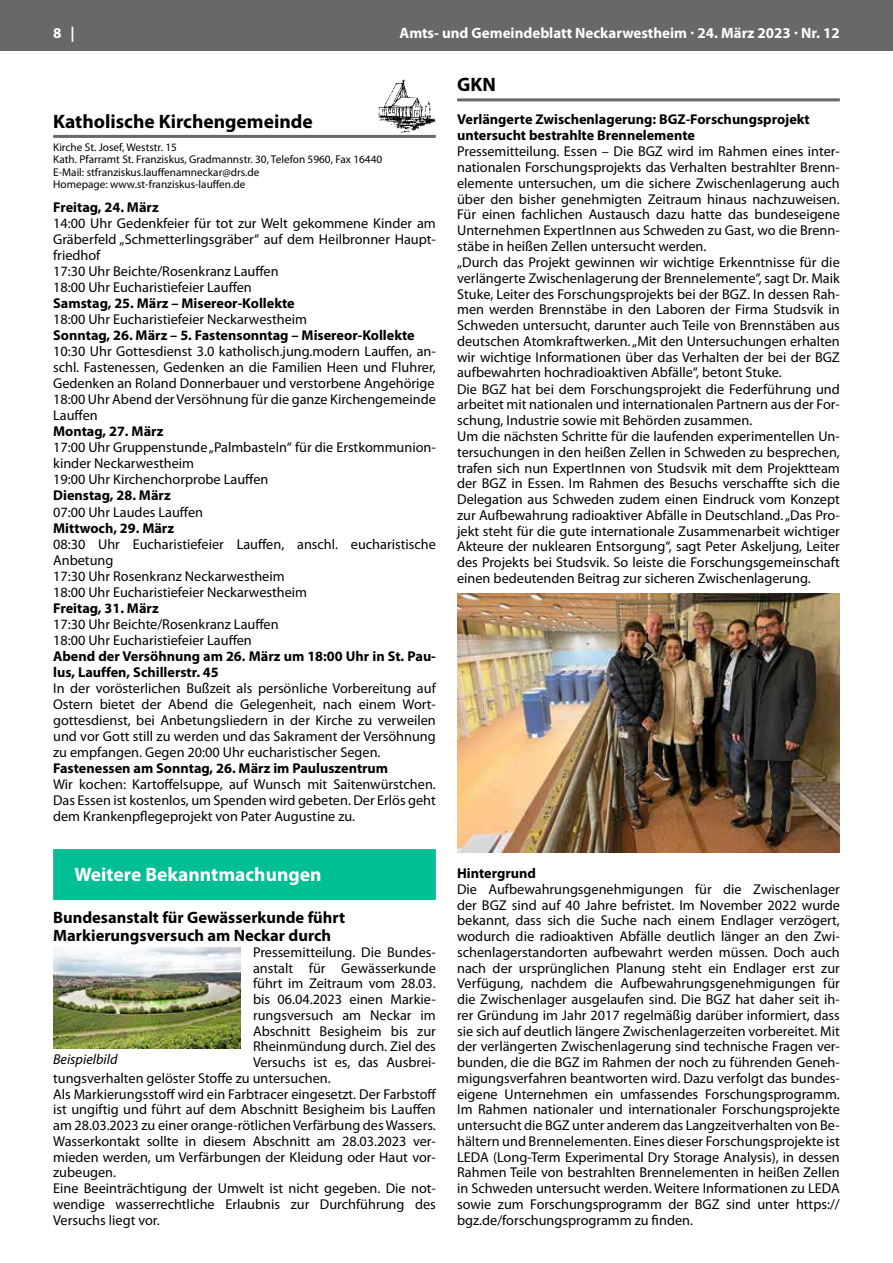
<style>
.page{position:relative;width:893px;height:1263px;background:#fff}
.page>*{position:absolute;margin:0;border:0;box-sizing:border-box;transform-origin:0 0}
.t1{font:700 19.5px "Myriad Pro";color:#000}
.t2{font:700 19.5px "Myriad Pro";color:#fff}
.t3{font:700 16.5px/18px "Myriad Pro";color:#000}
.t4{font:700 15px "Myriad Pro";color:#fff}
.t5{font:14.25px/15.8px "Myriad Pro";color:#000}
.t6{font:700 14.25px/15.8px "Myriad Pro";color:#000}
.t7{font:italic 14.25px "Myriad Pro";color:#000}
.t8{font:11.25px/12.5px "Myriad Pro";color:#000}
</style>
<div class="page">
<div style="left:0;top:0;width:893px;height:51px;background:#686867"></div>
<hr style="left:457px;top:98px;width:383px;height:3px;background:#686867">
<img style="left:457px;top:593px;width:383px;height:260px">
<div style="left:53px;top:849px;width:383px;height:51px;background:#00bf93"></div>
<hr style="left:53px;top:135px;width:383px;height:3px;background:#686867">
<img style="left:378px;top:79px;width:58px;height:54px">
<img style="left:53px;top:948px;width:187px;height:100px">
<p class="t4" style="left:53px;top:23px;width:23px">8 |</p>
<p class="t4" style="left:400px;top:23px;width:442px">Amts- und Gemeindeblatt Neckarwestheim · 24. März 2023 · Nr. 12</p>
<h1 class="t1" style="left:457px;top:72px;width:40px">GKN</h1>
<p class="t6" style="left:457px;top:111px;width:354px">Verlängerte Zwischenlagerung: BGZ-Forschungsprojekt untersucht bestrahlte Brennelemente</p>
<p class="t5" style="left:457px;top:143px;width:384px">Pressemitteilung. Essen – Die BGZ wird im Rahmen eines inter&shy;nationalen Forschungsprojekts das Verhalten bestrahlter Brenn&shy;elemente untersuchen, um die sichere Zwischenlagerung auch über den bisher genehmigten Zeitraum hinaus nachzuweisen.<br>Für einen fachlichen Austausch dazu hatte das bundeseigene Unternehmen ExpertInnen aus Schweden zu Gast, wo die Brenn&shy;stäbe in heißen Zellen untersucht werden.<br>„Durch das Projekt gewinnen wir wichtige Erkenntnisse für die verlängerte Zwischenlagerung der Brennelemente“, sagt Dr. Maik Stuke, Leiter des Forschungsprojekts bei der BGZ. In dessen Rah&shy;men werden Brennstäbe in den Laboren der Firma Studsvik in Schweden untersucht, darunter auch Teile von Brennstäben aus deutschen Atomkraftwerken. „Mit den Untersuchungen erhalten wir wichtige Informationen über das Verhalten der bei der BGZ aufbewahrten hochradioaktiven Abfälle“, betont Stuke.<br>Die BGZ hat bei dem Forschungsprojekt die Federführung und arbeitet mit nationalen und internationalen Partnern aus der For&shy;schung, Industrie sowie mit Behörden zusammen.<br>Um die nächsten Schritte für die laufenden experimentellen Un&shy;tersuchungen in den heißen Zellen in Schweden zu besprechen, trafen sich nun ExpertInnen von Studsvik mit dem Projektteam der BGZ in Essen. Im Rahmen des Besuchs verschaffte sich die Delegation aus Schweden zudem einen Eindruck vom Konzept zur Aufbewahrung radioaktiver Abfälle in Deutschland. „Das Pro&shy;jekt steht für die gute internationale Zusammenarbeit wichtiger Akteure der nuklearen Entsorgung“, sagt Peter Askeljung, Leiter des Projekts bei Studsvik. So leiste die Forschungsgemeinschaft einen bedeutenden Beitrag zur sicheren Zwischenlagerung.</p>
<h1 class="t1" style="left:53px;top:108px;width:261px">Katholische Kirchengemeinde</h1>
<p class="t8" style="left:53px;top:141px;width:331px">Kirche St. Josef, Weststr. 15<br>Kath. Pfarramt St. Franziskus, Gradmannstr. 30, Telefon 5960, Fax 16440<br>E-Mail: stfranziskus.lauffenamneckar@drs.de<br>Homepage: www.st-franziskus-lauffen.de</p>
<p class="t6" style="left:53px;top:198px;width:107px">Freitag, 24. März</p>
<p class="t5" style="left:53px;top:215px;width:384px">14:00 Uhr Gedenkfeier für tot zur Welt gekommene Kinder am Gräberfeld „Schmetterlingsgräber“ auf dem Heilbronner Haupt&shy;friedhof<br>17:30 Uhr Beichte/Rosenkranz Lauffen<br>18:00 Uhr Eucharistiefeier Lauffen</p>
<p class="t6" style="left:53px;top:295px;width:243px">Samstag, 25. März – Misereor-Kollekte</p>
<p class="t5" style="left:53px;top:311px;width:255px">18:00 Uhr Eucharistiefeier Neckarwestheim</p>
<p class="t6" style="left:53px;top:327px;width:363px">Sonntag, 26. März – 5. Fastensonntag – Misereor-Kollekte</p>
<p class="t5" style="left:53px;top:343px;width:384px;text-align:justify">10:30 Uhr Gottesdienst 3.0 katholisch.jung.modern Lauffen, an&shy;schl. Fastenessen, Gedenken an die Familien Heen und Fluhrer, Gedenken an Roland Donnerbauer und verstorbene Angehörige 18:00 Uhr Abend der Versöhnung für die ganze Kirchengemeinde Lauffen</p>
<p class="t6" style="left:53px;top:423px;width:112px">Montag, 27. März</p>
<p class="t5" style="left:53px;top:439px;width:384px">17:00 Uhr Gruppenstunde „Palmbasteln“ für die Erstkommunion&shy;kinder Neckarwestheim<br>19:00 Uhr Kirchenchorprobe Lauffen</p>
<p class="t6" style="left:53px;top:487px;width:119px">Dienstag, 28. März</p>
<p class="t5" style="left:53px;top:504px;width:151px">07:00 Uhr Laudes Lauffen</p>
<p class="t6" style="left:53px;top:519px;width:123px">Mittwoch, 29. März</p>
<p class="t5" style="left:53px;top:536px;width:384px">08:30 Uhr Eucharistiefeier Lauffen, anschl. eucharistische Anbetung<br>17:30 Uhr Rosenkranz Neckarwestheim<br>18:00 Uhr Eucharistiefeier Neckarwestheim</p>
<p class="t6" style="left:53px;top:600px;width:107px">Freitag, 31. März</p>
<p class="t5" style="left:53px;top:616px;width:227px">17:30 Uhr Beichte/Rosenkranz Lauffen<br>18:00 Uhr Eucharistiefeier Lauffen</p>
<p class="t6" style="left:53px;top:648px;width:384px">Abend der Versöhnung am 26. März um 18:00 Uhr in St. Pau&shy;lus, Lauffen, Schillerstr. 45</p>
<p class="t5" style="left:53px;top:680px;width:384px;text-align:justify">In der vorösterlichen Bußzeit als persönliche Vorbereitung auf Ostern bietet der Abend die Gelegenheit, nach einem Wort&shy;gottesdienst, bei Anbetungsliedern in der Kirche zu verweilen und vor Gott still zu werden und das Sakrament der Versöhnung zu empfangen. Gegen 20:00 Uhr eucharistischer Segen.</p>
<p class="t6" style="left:53px;top:760px;width:337px">Fastenessen am Sonntag, 26. März im Pauluszentrum</p>
<p class="t5" style="left:53px;top:776px;width:384px;text-align:justify">Wir kochen: Kartoffelsuppe, auf Wunsch mit Saitenwürstchen.<br>Das Essen ist kostenlos, um Spenden wird gebeten. Der Erlös geht dem Krankenpflegeprojekt von Pater Augustine zu.</p>
<h1 class="t2" style="left:74px;top:861px;width:249px">Weitere Bekanntmachungen</h1>
<p class="t3" style="left:53px;top:908px;width:294px">Bundesanstalt für Gewässerkunde führt<br>Markierungsversuch am Neckar durch</p>
<p class="t5" style="left:253px;top:944px;width:184px">Pressemitteilung. Die Bundes-</p>
<p class="t5" style="left:253px;top:960px;width:184px">anstalt für Gewässerkunde</p>
<p class="t5" style="left:253px;top:975px;width:184px">führt im Zeitraum vom 28.03.</p>
<p class="t5" style="left:253px;top:991px;width:184px">bis 06.04.2023 einen Markie-</p>
<p class="t5" style="left:253px;top:1007px;width:184px">rungsversuch am Neckar im</p>
<p class="t5" style="left:253px;top:1023px;width:184px">Abschnitt Besigheim bis zur</p>
<p class="t5" style="left:253px;top:1038px;width:184px">Rheinmündung durch. Ziel des</p>
<p class="t5" style="left:253px;top:1054px;width:184px">Versuchs ist es, das Ausbrei-</p>
<p class="t5" style="left:53px;top:1070px;width:279px">tungsverhalten gelöster Stoffe zu untersuchen.</p>
<p class="t5" style="left:53px;top:1086px;width:385px">Als Markierungsstoff wird ein Farbtracer eingesetzt. Der Farbstoff</p>
<p class="t5" style="left:53px;top:1101px;width:384px">ist ungiftig und führt auf dem Abschnitt Besigheim bis Lauffen</p>
<p class="t5" style="left:53px;top:1117px;width:384px">am 28.03.2023 zu einer orange-rötlichen Verfärbung des Wassers.</p>
<p class="t5" style="left:53px;top:1133px;width:383px">Wasserkontakt sollte in diesem Abschnitt am 28.03.2023 ver-</p>
<p class="t5" style="left:53px;top:1149px;width:384px">mieden werden, um Verfärbungen der Kleidung oder Haut vor-</p>
<p class="t5" style="left:53px;top:1164px;width:65px">zubeugen.</p>
<p class="t5" style="left:53px;top:1180px;width:384px">Eine Beeinträchtigung der Umwelt ist nicht gegeben. Die not-</p>
<p class="t5" style="left:53px;top:1196px;width:384px">wendige wasserrechtliche Erlaubnis zur Durchführung des</p>
<p class="t5" style="left:53px;top:1212px;width:108px">Versuchs liegt vor.</p>
<p class="t7" style="left:53px;top:1050px;width:66px">Beispielbild</p>
<p class="t6" style="left:457px;top:864px;width:80px">Hintergrund</p>
<p class="t5" style="left:457px;top:881px;width:384px;text-align:justify">Die Aufbewahrungsgenehmigungen für die Zwischenlager der BGZ sind auf 40 Jahre befristet. Im November 2022 wurde bekannt, dass sich die Suche nach einem Endlager verzögert, wodurch die radioaktiven Abfälle deutlich länger an den Zwi&shy;schenlagerstandorten aufbewahrt werden müssen. Doch auch nach der ursprünglichen Planung steht ein Endlager erst zur Verfügung, nachdem die Aufbewahrungsgenehmigungen für die Zwischenlager ausgelaufen sind. Die BGZ hat daher seit ih&shy;rer Gründung im Jahr 2017 regelmäßig darüber informiert, dass sie sich auf deutlich längere Zwischenlagerzeiten vorbereitet. Mit der verlängerten Zwischenlagerung sind technische Fragen ver&shy;bunden, die die BGZ im Rahmen der noch zu führenden Geneh&shy;migungsverfahren beantworten wird. Dazu verfolgt das bundes&shy;eigene Unternehmen ein umfassendes Forschungsprogramm.<br>Im Rahmen nationaler und internationaler Forschungsprojekte untersucht die BGZ unter anderem das Langzeitverhalten von Be&shy;hältern und Brennelementen. Eines dieser Forschungsprojekte ist LEDA (Long-Term Experimental Dry Storage Analysis), in dessen Rahmen Teile von bestrahlten Brennelementen in heißen Zellen in Schweden untersucht werden. Weitere Informationen zu LEDA sowie zum Forschungsprogramm der BGZ sind unter https:// bgz.de/forschungsprogramm zu finden.</p>
</div>
